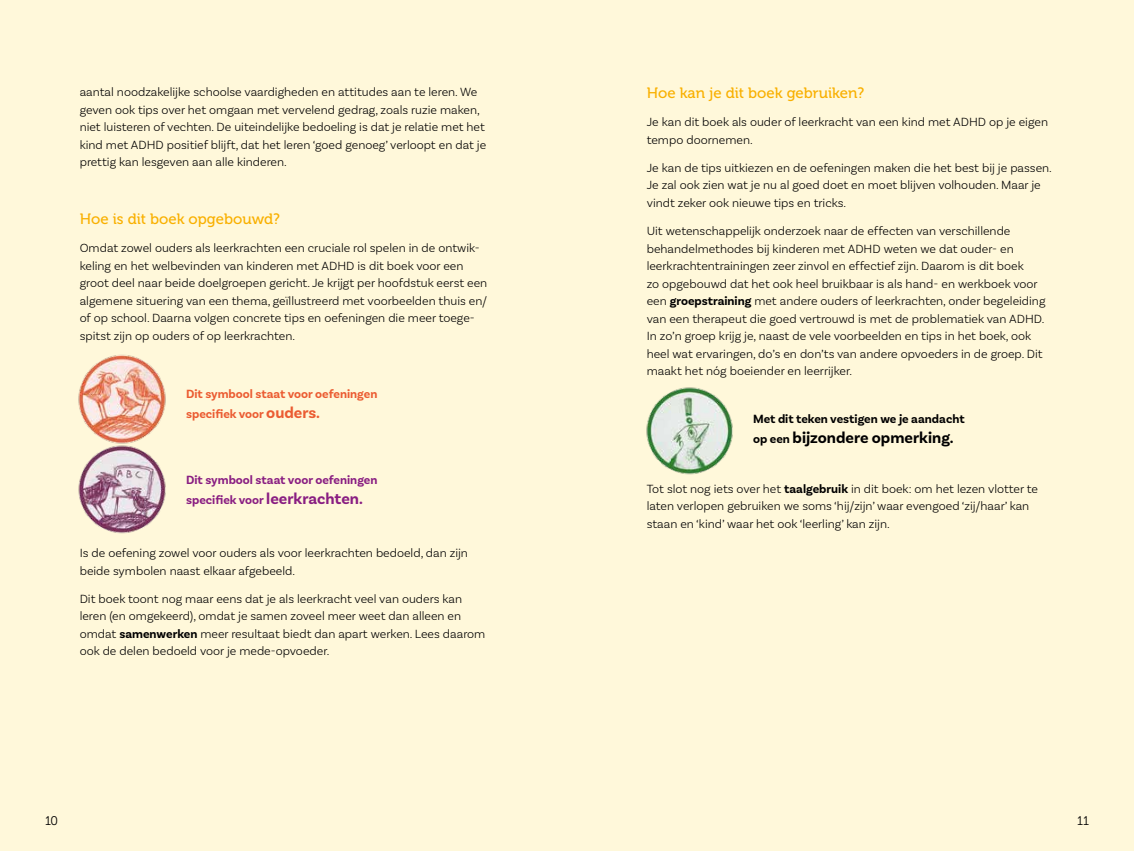
<style>
.page{position:relative;width:1134px;height:851px;background:#fff}
.page>*{position:absolute;margin:0;border:0;box-sizing:border-box;transform-origin:0 0}
.t1{font:700 16.25px "Basic Sans";color:#000}
.t2{font:15px "Museo 500";color:#f9b000}
.t3{font:300 12.5px/17.5px "Basic Sans";color:#000}
.t4{font:700 12.5px/20px "Basic Sans";color:#891e82}
.t5{font:700 12.5px/20px "Basic Sans";color:#eb5c32}
.t6{font:700 12.5px "Basic Sans";color:#000}
.t7{font:12.5px "Museo 300";color:#000}
.s1{font-size:16.25px}
.s2{font-weight:700}
.s3{font-size:12.5px}
</style>
<div class="page">
<div style="left:567px;top:0;width:567px;height:850px;background:#fff8da"></div>
<div style="left:0;top:0;width:567px;height:850px;background:#fff8da"></div>
<img style="left:646px;top:387px;width:87px;height:88px">
<img style="left:78px;top:354px;width:88px;height:88px">
<img style="left:78px;top:442px;width:88px;height:92px">
<p class="t3" style="left:80px;top:83px;width:408px">aantal noodzakelijke schoolse vaardigheden en attitudes aan te leren. We geven ook tips over het omgaan met vervelend gedrag, zoals ruzie maken, niet luisteren of vechten. De uiteindelijke bedoeling is dat je relatie met het kind met ADHD positief blijft, dat het leren ‘goed genoeg’ verloopt en dat je prettig kan lesgeven aan alle kinderen.</p>
<p class="t2" style="left:80px;top:210px;width:202px">Hoe is dit boek opgebouwd?</p>
<p class="t3" style="left:80px;top:239px;width:409px">Omdat zowel ouders als leerkrachten een cruciale rol spelen in de ontwik&shy;keling en het welbevinden van kinderen met ADHD is dit boek voor een groot deel naar beide doelgroepen gericht. Je krijgt per hoofdstuk eerst een algemene situering van een thema, geïllustreerd met voorbeelden thuis en/ of op school. Daarna volgen concrete tips en oefeningen die meer toege&shy;spitst zijn op ouders of op leerkrachten.</p>
<p class="t5" style="left:186px;top:384px;width:193px">Dit symbool staat voor oefeningen specifiek voor <span class="s1">ouders.</span></p>
<p class="t4" style="left:186px;top:470px;width:193px">Dit symbool staat voor oefeningen specifiek voor <span class="s1">leerkrachten.</span></p>
<p class="t3" style="left:80px;top:544px;width:390px">Is de oefening zowel voor ouders als voor leerkrachten bedoeld, dan zijn beide symbolen naast elkaar afgebeeld.</p>
<p class="t3" style="left:80px;top:589px;width:407px">Dit boek toont nog maar eens dat je als leerkracht veel van ouders kan leren (en omgekeerd), omdat je samen zoveel meer weet dan alleen en omdat <span class="s2">samenwerken</span> meer resultaat biedt dan apart werken. Lees daarom ook de delen bedoeld voor je mede-opvoeder.</p>
<p class="t2" style="left:647px;top:85px;width:219px">Hoe kan je dit boek gebruiken?</p>
<p class="t3" style="left:647px;top:113px;width:403px">Je kan dit boek als ouder of leerkracht van een kind met ADHD op je eigen tempo doornemen.</p>
<p class="t3" style="left:647px;top:159px;width:407px">Je kan de tips uitkiezen en de oefeningen maken die het best bij je passen.<br>Je zal ook zien wat je nu al goed doet en moet blijven volhouden. Maar je vindt zeker ook nieuwe tips en tricks.</p>
<p class="t3" style="left:647px;top:222px;width:400px">Uit wetenschappelijk onderzoek naar de effecten van verschillende behandelmethodes bij kinderen met ADHD weten we dat ouder- en leerkrachtentrainingen zeer zinvol en effectief zijn. Daarom is dit boek<br>zo opgebouwd dat het ook heel bruikbaar is als hand- en werkboek voor een <span class="s2">groepstraining</span> met andere ouders of leerkrachten, onder begeleiding van een therapeut die goed vertrouwd is met de problematiek van ADHD.<br>In zo’n groep krijg je, naast de vele voorbeelden en tips in het boek, ook heel wat ervaringen, do’s en don’ts van andere opvoeders in de groep. Dit maakt het nóg boeiender en leerrijker.</p>
<p class="t6" style="left:753px;top:411px;width:213px">Met dit teken vestigen we je aandacht</p>
<h1 class="t1" style="left:753px;top:428px;width:202px"><span class="s3">op een</span> bijzondere opmerking.</h1>
<p class="t3" style="left:647px;top:479px;width:393px">Tot slot nog iets over het <span class="s2">taalgebruik</span> in dit boek: om het lezen vlotter te laten verlopen gebruiken we soms ‘hij/zijn’ waar evengoed ‘zij/haar’ kan staan en ‘kind’ waar het ook ‘leerling’ kan zijn.</p>
<p class="t7" style="left:45px;top:814px;width:15px">10</p>
<p class="t7" style="left:1077px;top:814px;width:13px">11</p>
</div>
